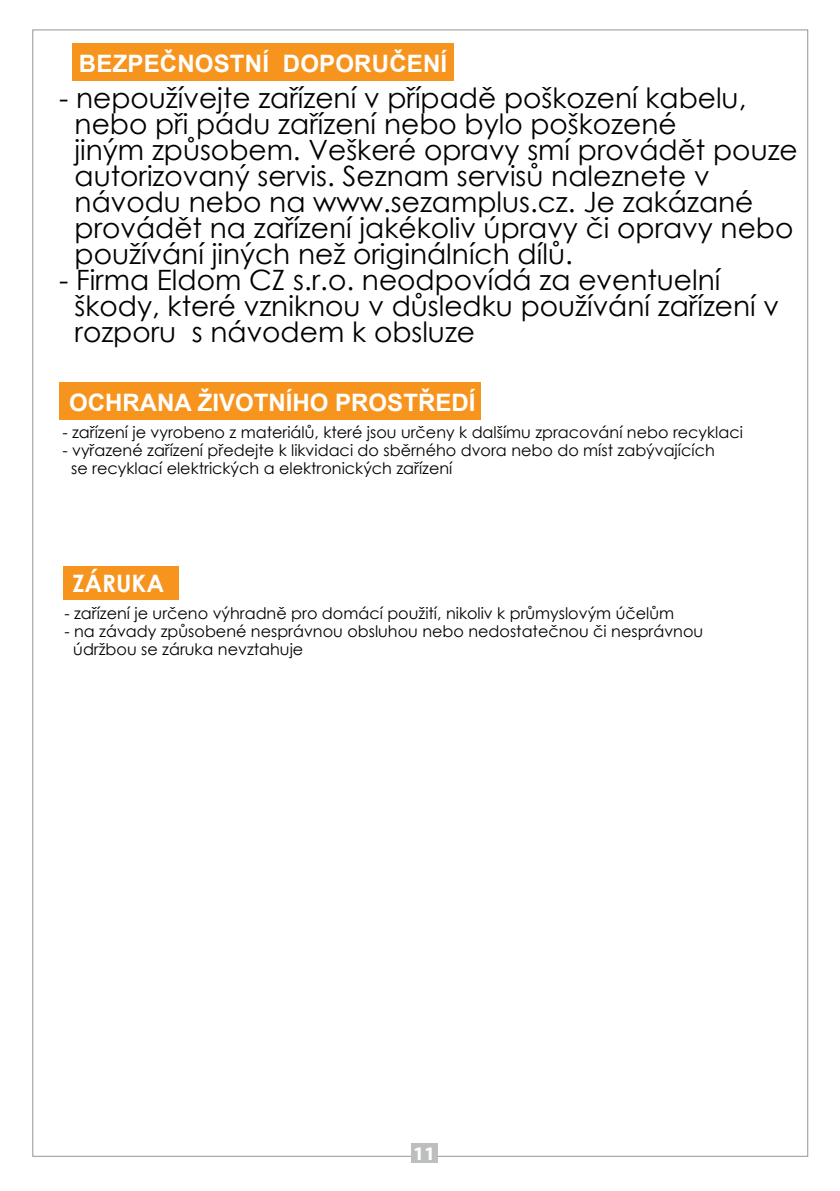
<style>
.page{position:relative;width:840px;height:1191px;background:#fff}
.page>*{position:absolute;margin:0;border:0;box-sizing:border-box;transform-origin:0 0}
.t1{font:28px/26px "Century Gothic";color:#000}
.t2{font:700 24px "Arial";color:#fff}
.t3{font:700 24px "Century Gothic";color:#fff}
.t4{font:700 19.2px "Myriad Pro";color:#fff;scale:1.04 1}
.t5{font:16px/18px "Century Gothic";color:#000}
</style>
<div class="page">
<div style="left:63px;top:566px;width:115px;height:33px;background:#f7941e"></div>
<div style="left:59px;top:382px;width:421px;height:37px;background:#f7941e"></div>
<div style="left:72px;top:43px;width:381px;height:37px;background:#f7941e"></div>
<div style="left:410px;top:1143px;width:27px;height:20px;background:#bcbec0"></div>
<p class="t2" style="left:79px;top:47px;width:369px">BEZPEČNOSTNÍ DOPORUČENÍ</p>
<p class="t1" style="left:74px;top:84px;width:724px;text-indent:-16px">- nepoužívejte zařízení v případě poškození kabelu, nebo při pádu zařízení nebo bylo poškozené<br>jiným způsobem. Veškeré opravy smí provádět pouze autorizovaný servis. Seznam servisů naleznete v návodu nebo na www.sezamplus.cz. Je zakázané provádět na zařízení jakékoliv úpravy či opravy nebo používání jiných než originálních dílů.</p>
<p class="t1" style="left:74px;top:267px;width:705px;text-indent:-16px">- Firma Eldom CZ s.r.o. neodpovídá za eventuelní škody, které vzniknou v důsledku používání zařízení v rozporu s návodem k obsluze</p>
<p class="t2" style="left:69px;top:386px;width:407px">OCHRANA ŽIVOTNÍHO PROSTŘEDÍ</p>
<p class="t5" style="left:62px;top:423px;width:681px">- zařízení je vyrobeno z materiálů, které jsou určeny k dalšímu zpracování nebo recyklaci</p>
<p class="t5" style="left:71px;top:441px;width:644px;text-indent:-9px">- vyřazené zařízení předejte k likvidaci do sběrného dvora nebo do míst zabývajících se recyklací elektrických a elektronických zařízení</p>
<p class="t3" style="left:72px;top:568px;width:93px">ZÁRUKA</p>
<p class="t5" style="left:64px;top:604px;width:611px">- zařízení je určeno výhradně pro domácí použití, nikoliv k průmyslovým účelům</p>
<p class="t5" style="left:73px;top:622px;width:631px;text-indent:-9px">- na závady způsobené nesprávnou obsluhou nebo nedostatečnou či nesprávnou údržbou se záruka nevztahuje</p>
<p class="t4" style="left:413px;top:1141px;width:23px">11</p>
</div>
